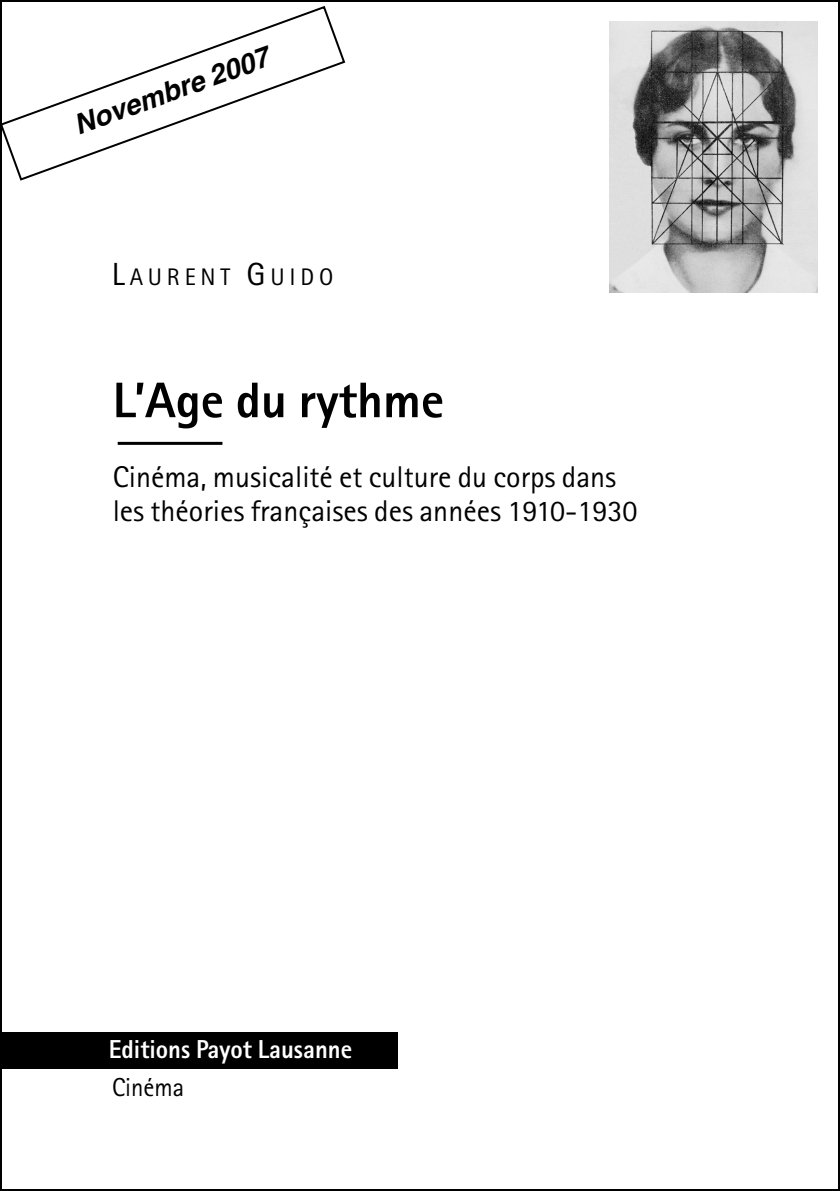
<style>
.page{position:relative;width:840px;height:1191px;background:#fff}
.page>*{position:absolute;margin:0;border:0;box-sizing:border-box;transform-origin:0 0}
.t1{font:800 50px "AT Rotis Sans Serif";color:#000}
.t2{font:30px/34px "AT Rotis Sans Serif";color:#000}
.t3{font:italic 700 28px "Helvetica";color:#000}
.t4{font:800 26px "AT Rotis Sans Serif";color:#fff;scale:.95 1}
.t5{font:26px "AT Rotis Sans Serif";color:#000;scale:.95 1}
.t6{font:24px "AT Rotis Sans Serif";letter-spacing:.2em;color:#000}
.s1{font-size:32px}
</style>
<div class="page">
<div style="left:0;top:1032px;width:397px;height:37px;background:#000"></div>
<img style="left:609px;top:22px;width:207px;height:270px">
<hr style="left:118px;top:442px;width:104px;height:3px;background:#000">
<svg style="left:0;top:5px;width:346px;height:177px"></svg>
<p class="t3" style="left:71px;top:115px;width:207px;rotate:-20deg">Novembre 2007</p>
<p class="t6" style="left:112px;top:268px;width:223px"><span class="s1">L</span>AURENT <span class="s1">G</span>UIDO</p>
<h1 class="t1" style="left:113px;top:383px;width:333px">L’Age du rythme</h1>
<p class="t2" style="left:113px;top:463px;width:526px">Cinéma, musicalité et culture du corps dans les théories françaises des années 1910-1930</p>
<p class="t4" style="left:109px;top:1040px;width:257px">Editions Payot Lausanne</p>
<p class="t5" style="left:112px;top:1077px;width:78px">Cinéma</p>
</div>
